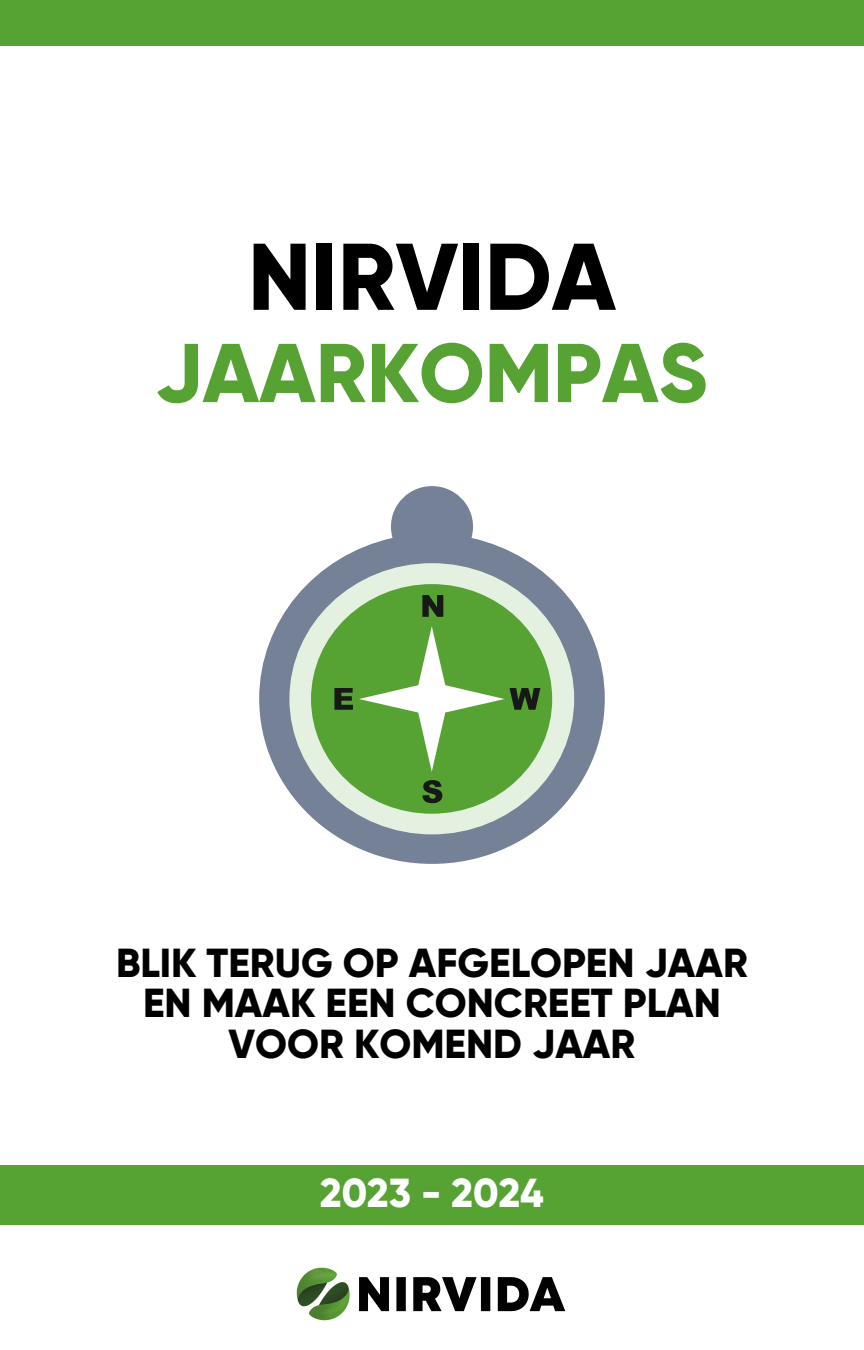
<style>
.page{position:relative;width:864px;height:1350px;background:#fff}
.page>*{position:absolute;margin:0;border:0;box-sizing:border-box;transform-origin:0 0}
.t1{font:800 94.5px "Gilroy";color:#000}
.t2{font:800 83.25px "Gilroy";color:#56a233}
.t3{font:800 40.5px "Gilroy";color:#000}
.t4{font:800 40.5px "Gilroy";color:#fff}
</style>
<div class="page">
<div style="left:0;top:1165px;width:864px;height:59px;background:#56a233"></div>
<div style="left:0;top:0;width:864px;height:46px;background:#56a233"></div>
<svg style="left:259px;top:486px;width:346px;height:378px"></svg>
<div style="left:311px;top:584px;width:241px;height:230px;background:#56a233;border-radius:50%"></div>
<svg style="left:334px;top:688px;width:19px;height:22px"></svg>
<svg style="left:422px;top:780px;width:20px;height:23px"></svg>
<svg style="left:422px;top:595px;width:21px;height:22px"></svg>
<svg style="left:359px;top:626px;width:181px;height:146px"></svg>
<img style="left:296px;top:1267px;width:270px;height:54px">
<p class="t1" style="left:248px;top:220px;width:370px">NIRVIDA</p>
<p class="t2" style="left:155px;top:323px;width:554px">JAARKOMPAS</p>
<p class="t3" style="left:116px;top:938px;width:633px">BLIK TERUG OP AFGELOPEN JAAR</p>
<p class="t3" style="left:143px;top:978px;width:579px">EN MAAK EEN CONCREET PLAN</p>
<p class="t3" style="left:229px;top:1019px;width:408px">VOOR KOMEND JAAR</p>
<p class="t4" style="left:320px;top:1168px;width:225px">2023 - 2024</p>
</div>
